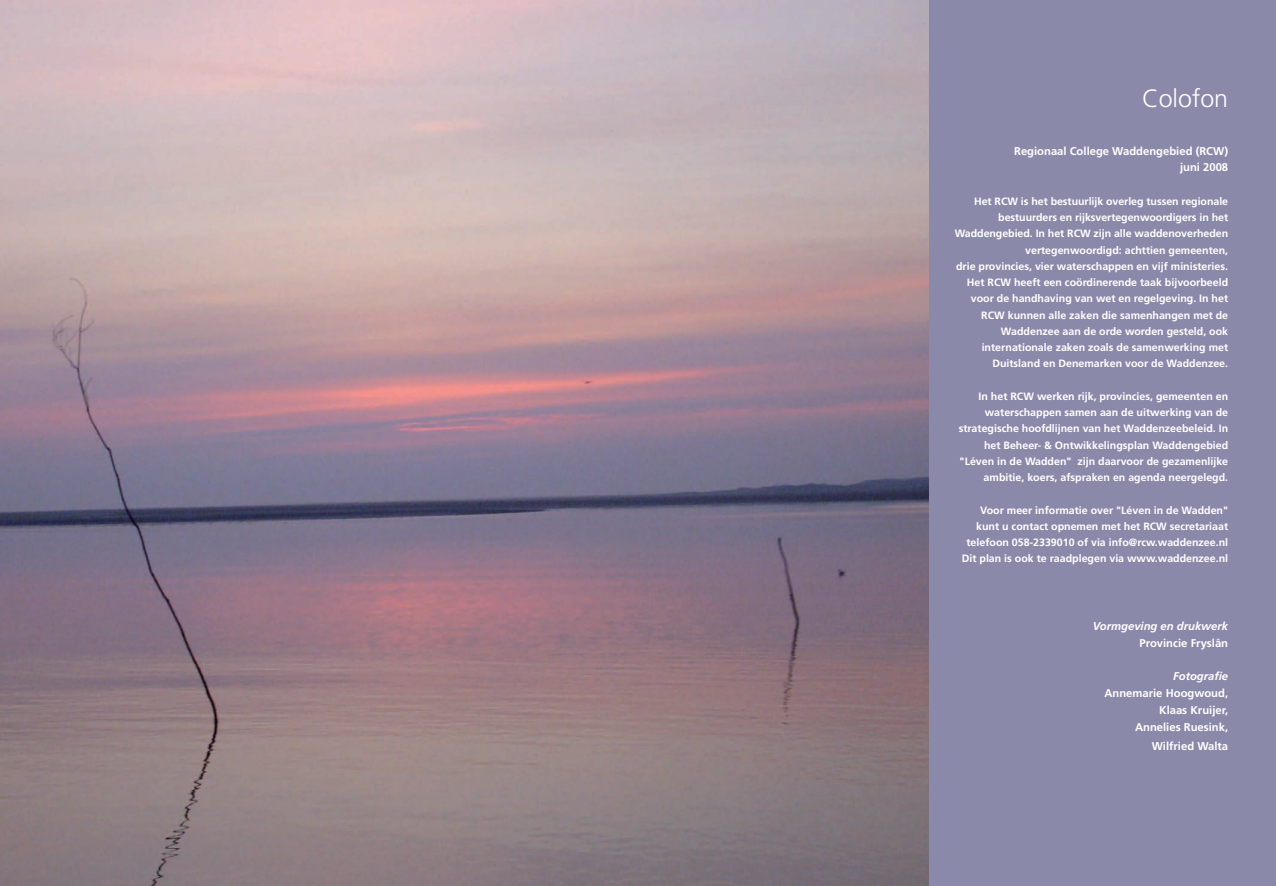
<style>
.page{position:relative;width:1276px;height:886px;background:#fff}
.page>*{position:absolute;margin:0;border:0;box-sizing:border-box;transform-origin:0 0}
.t1{font:300 25px "Frutiger LT Std";color:#fff}
.t2{font:700 11.25px/16.9px "Frutiger LT Std";color:#fff;text-align:right}
.t3{font:italic 700 11.25px "Frutiger LT Std";color:#fff}
.t4{font:700 10.62px/16.2px "Frutiger LT Std";color:#fff;text-align:right}
</style>
<div class="page">
<img style="left:0;top:0;width:928px;height:886px">
<div style="left:928px;top:0;width:348px;height:886px;background:#8b89aa"></div>
<h1 class="t1" style="left:1142px;top:89px;width:88px">Colofon</h1>
<p class="t2" style="left:1014px;top:143px;width:215px">Regionaal College Waddengebied (RCW) juni 2008</p>
<p class="t4" style="left:954px;top:194px;width:275px">Het RCW is het bestuurlijk overleg tussen regionale bestuurders en rijksvertegenwoordigers in het Waddengebied. In het RCW zijn alle waddenoverheden vertegenwoordigd: achttien gemeenten,<br>drie provincies, vier waterschappen en vijf ministeries.<br>Het RCW heeft een coördinerende taak bijvoorbeeld voor de handhaving van wet en regelgeving. In het RCW kunnen alle zaken die samenhangen met de Waddenzee aan de orde worden gesteld, ook internationale zaken zoals de samenwerking met Duitsland en Denemarken voor de Waddenzee.</p>
<p class="t4" style="left:958px;top:389px;width:271px">In het RCW werken rijk, provincies, gemeenten en waterschappen samen aan de uitwerking van de strategische hoofdlijnen van het Waddenzeebeleid. In het Beheer- &amp; Ontwikkelingsplan Waddengebied "Léven in de Wadden" zijn daarvoor de gezamenlijke ambitie, koers, afspraken en agenda neergelegd.</p>
<p class="t4" style="left:961px;top:502px;width:268px">Voor meer informatie over "Léven in de Wadden" kunt u contact opnemen met het RCW secretariaat telefoon 058-2339010 of via info@rcw.waddenzee.nl Dit plan is ook te raadplegen via www.waddenzee.nl</p>
<p class="t3" style="left:1093px;top:621px;width:137px">Vormgeving en drukwerk</p>
<p class="t2" style="left:1139px;top:635px;width:90px">Provincie Fryslân</p>
<p class="t3" style="left:1173px;top:672px;width:57px">Fotografie</p>
<p class="t2" style="left:1104px;top:686px;width:125px">Annemarie Hoogwoud,<br>Klaas Kruijer,<br>Annelies Ruesink,</p>
<p class="t2" style="left:1151px;top:738px;width:78px">Wilfried Walta</p>
</div>
